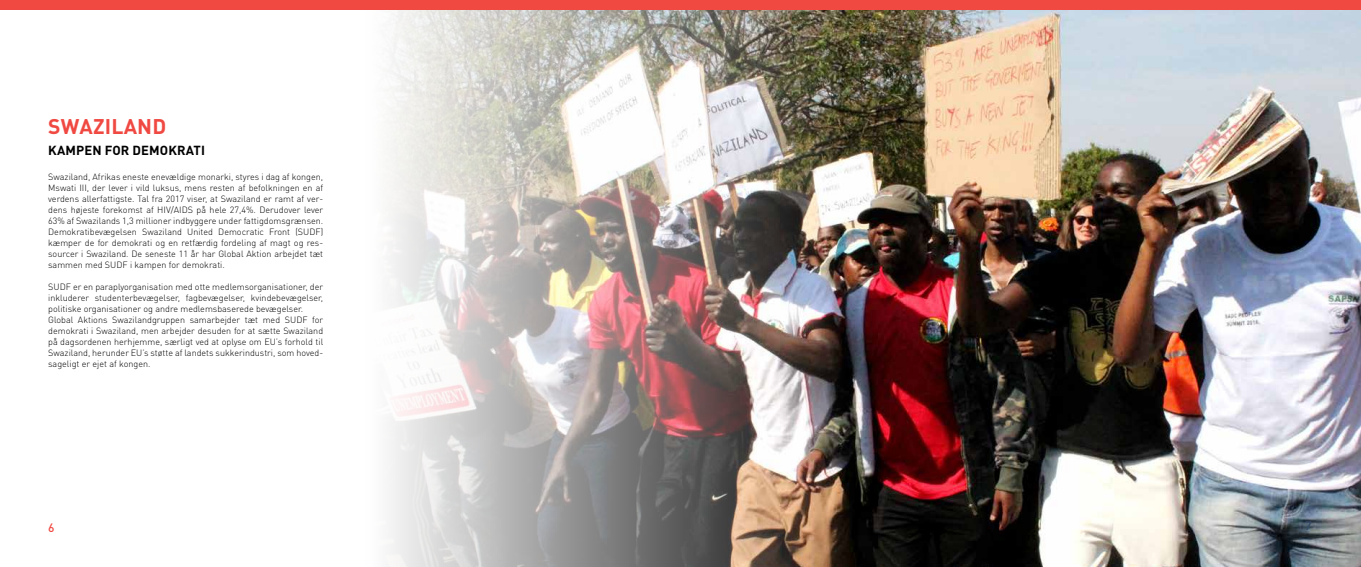
<style>
.page{position:relative;width:1361px;height:567px;background:#fff}
.page>*{position:absolute;margin:0;border:0;box-sizing:border-box;transform-origin:0 0}
.t1{font:700 21px "DIN Pro";letter-spacing:.01em;color:#f04942}
.t2{font:700 13px "DIN Pro";letter-spacing:.01em;color:#000}
.t3{font:500 12px "DIN Pro";color:#f04942}
.t4{font:12px "Museo Sans 700";color:#374a65}
.t5{font:300 9px/11px "DIN Pro";color:#000;text-align:justify}
</style>
<div class="page">
<img style="left:389px;top:10px;width:972px;height:557px">
<div style="left:0;top:0;width:1361px;height:10px;background:#f04942"></div>
<h1 class="t1" style="left:48px;top:112px;width:119px">SWAZILAND</h1>
<h2 class="t2" style="left:48px;top:141px;width:158px">KAMPEN FOR DEMOKRATI</h2>
<p class="t5" style="left:48px;top:171px;width:276px">Swaziland, Afrikas eneste enevældige monarki, styres i dag af kongen, Mswati III, der lever i vild luksus, mens resten af befolkningen en af verdens allerfattigste. Tal fra 2017 viser, at Swaziland er ramt af ver&shy;dens højeste forekomst af HIV/AIDS på hele 27,4%. Derudover lever 63% af Swazilands 1,3 millioner indbyggere under fattigdomsgrænsen.<br>Demokratibevægelsen Swaziland United Democratic Front (SUDF) kæmper de for demokrati og en retfærdig fordeling af magt og res&shy;sourcer i Swaziland. De seneste 11 år har Global Aktion arbejdet tæt sammen med SUDF i kampen for demokrati.</p>
<p class="t5" style="left:48px;top:281px;width:276px;text-align:left">SUDF er en paraplyorganisation med otte medlemsorganisationer, der inkluderer studenterbevægelser, fagbevægelser, kvindebevægelser, politiske organisationer og andre medlemsbaserede bevægelser.<br>Global Aktions Swazilandgruppen samarbejder tæt med SUDF for demokrati i Swaziland, men arbejder desuden for at sætte Swaziland på dagsordenen herhjemme, særligt ved at oplyse om EU’s forhold til Swaziland, herunder EU’s støtte af landets sukkerindustri, som hoved&shy;sageligt er ejet af kongen.</p>
<h3 class="t3" style="left:48px;top:519px;width:8px">6</h3>
<h3 class="t4" style="left:1305px;top:519px;width:8px">7</h3>
</div>
